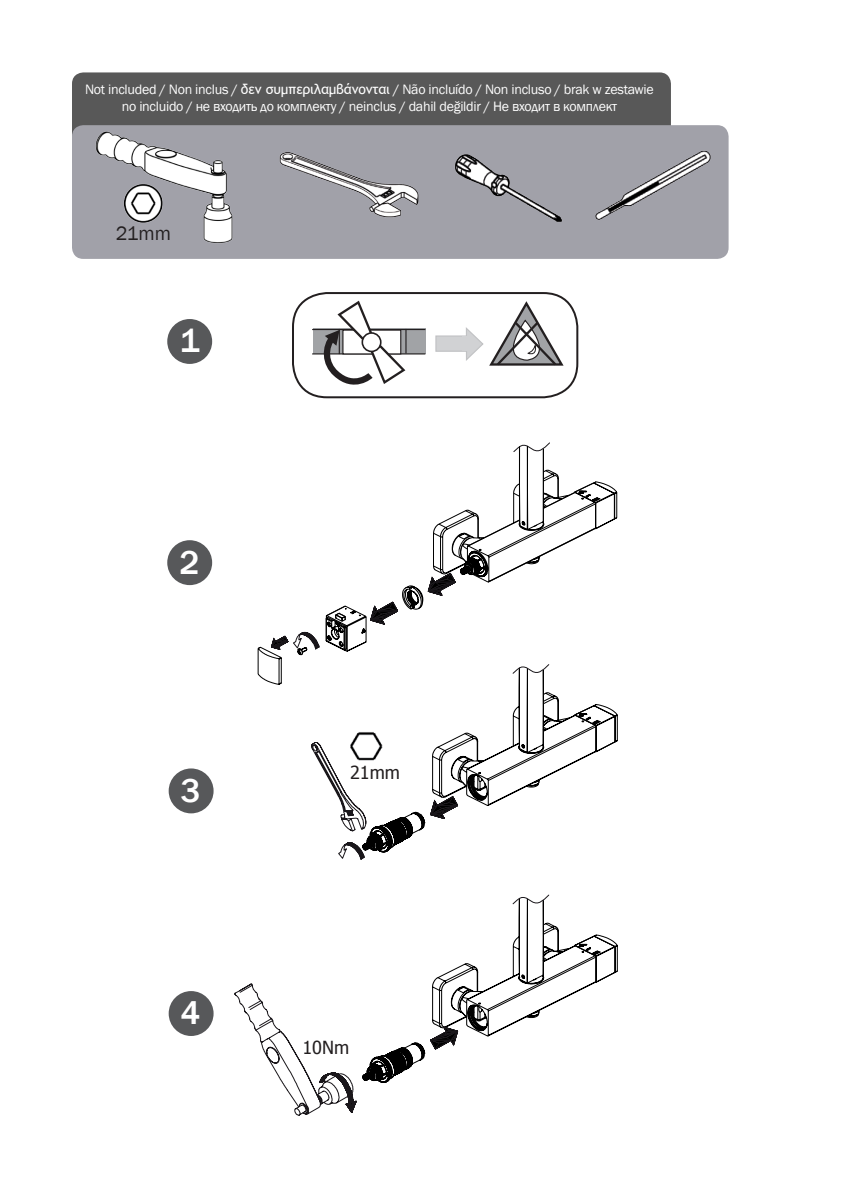
<style>
.page{position:relative;width:842px;height:1191px;background:#fff}
.page>*{position:absolute;margin:0;border:0;box-sizing:border-box;transform-origin:0 0}
.t1{font:500 34px "Franklin Gothic";color:#fff}
.t2{font:20px "Franklin Gothic";color:#231f20}
.t3{font:18px "Tahoma";color:#231f20}
.t4{font:14px/16.8px "Franklin Gothic";letter-spacing:-.02em;color:#fff;text-align:center}
.s1{font-family:"Trebuchet MS"}
</style>
<div class="page">
<svg style="left:234px;top:742px;width:91px;height:353px"></svg>
<svg style="left:257px;top:447px;width:361px;height:238px"></svg>
<svg style="left:414px;top:572px;width:52px;height:28px"></svg>
<svg style="left:362px;top:667px;width:256px;height:89px"></svg>
<svg style="left:325px;top:718px;width:264px;height:142px"></svg>
<svg style="left:512px;top:663px;width:38px;height:11px"></svg>
<svg style="left:512px;top:904px;width:106px;height:82px"></svg>
<svg style="left:290px;top:948px;width:299px;height:168px"></svg>
<svg style="left:512px;top:894px;width:38px;height:10px"></svg>
<div style="left:72px;top:72px;width:599px;height:99px;background:#585858;border-radius:11px"></div>
<div style="left:72px;top:125px;width:657px;height:134px;background:#a1a1a9;border-radius:11px"></div>
<img style="left:264px;top:125px;width:98px;height:69px">
<img style="left:655px;top:151px;width:56px;height:41px">
<img style="left:91px;top:125px;width:149px;height:118px">
<img style="left:122px;top:179px;width:42px;height:46px">
<div style="left:435px;top:335px;width:32px;height:17px;background:#d1d2d4;border:1px solid #c1c2c4"></div>
<svg style="left:465px;top:299px;width:101px;height:67px"></svg>
<div style="left:462px;top:336px;width:6px;height:15px;background:#d1d2d4"></div>
<div style="left:313px;top:328px;width:112px;height:26px;background:#a1a3a6"></div>
<hr style="left:312px;top:329px;width:113px;height:1px;background:#231f20">
<hr style="left:312px;top:353px;width:113px;height:1px;background:#231f20">
<svg style="left:324px;top:300px;width:83px;height:99px"></svg>
<div style="left:292px;top:292px;width:286px;height:106px;border:2px solid #231f20;border-radius:34px"></div>
<img style="left:346px;top:731px;width:39px;height:30px">
<div style="left:302px;top:1040px;width:51px;height:16px;background:#fff"></div>
<img style="left:362px;top:125px;width:293px;height:97px">
<div style="left:167px;top:319px;width:45px;height:45px;background:#57585a;border-radius:50%"></div>
<div style="left:167px;top:540px;width:45px;height:45px;background:#57585a;border-radius:50%"></div>
<div style="left:169px;top:768px;width:45px;height:45px;background:#57585a;border-radius:50%"></div>
<div style="left:169px;top:991px;width:45px;height:45px;background:#57585a;border-radius:50%"></div>
<p class="t4" style="left:85px;top:82px;width:570px">Not included / Non inclus / <span class="s1">δεν συμπεριλαμβάνoνται</span> / Não incluído / Non incluso / brak w zestawie no incluido / не входить до комплекту / neinclus / dahil değildir / Не входит в комплект</p>
<h2 class="t2" style="left:116px;top:220px;width:57px">21mm</h2>
<h1 class="t1" style="left:180px;top:319px;width:21px">1</h1>
<h1 class="t1" style="left:180px;top:541px;width:21px">2</h1>
<h1 class="t1" style="left:181px;top:769px;width:21px">3</h1>
<h1 class="t1" style="left:181px;top:992px;width:21px">4</h1>
<p class="t3" style="left:350px;top:760px;width:51px">21mm</p>
<p class="t3" style="left:302px;top:1035px;width:48px">10Nm</p>
</div>
